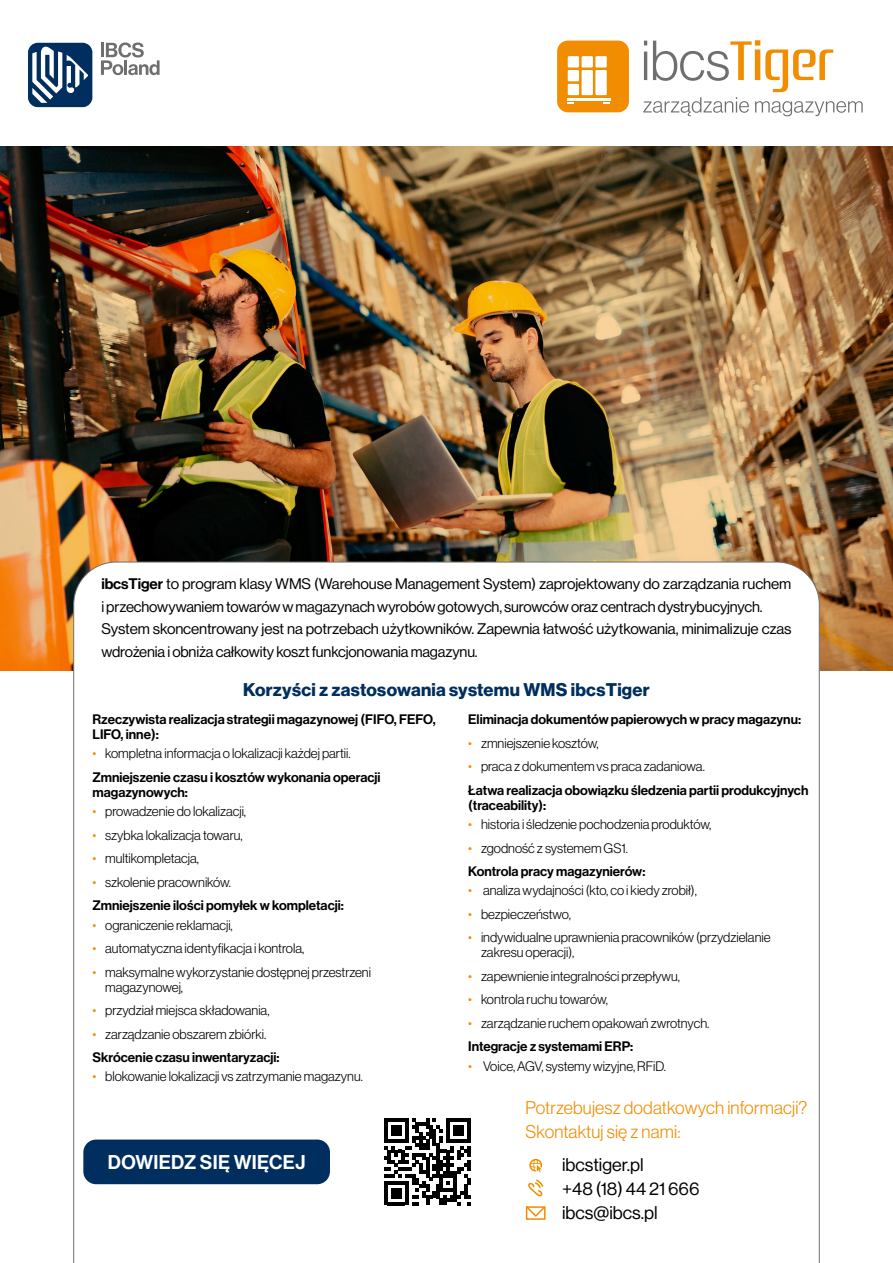
<style>
.page{position:relative;width:893px;height:1263px;background:#fff}
.page>*{position:absolute;margin:0;border:0;box-sizing:border-box;transform-origin:0 0}
.t1{font:19.5px "N Haas Grotesk DS Pro 65 Md";letter-spacing:.015em;color:#fff}
.t2{font:18px/24px "N Haas Grotesk DS Pro 45 Lt";letter-spacing:.01em;color:#f28c00}
.t3{font:18px "N Haas Grotesk DS Pro 75 Bd";letter-spacing:.015em;color:#002e5f}
.t4{font:18px/24px "N Haas Grotesk DS Pro 55 Rg";color:#000}
.t5{font:15px/22.5px "N Haas Grotesk DS Pro 55 Rg";letter-spacing:-.01em;color:#000}
.t6{font:13.5px/15px "N Haas Grotesk DS Pro 45 Lt";color:#000}
.t7{font:13.5px/15px "N Haas Grotesk DS Pro 65 Md";color:#000}
.s1{font-family:"N Haas Grotesk DS Pro 65 Md"}
.s2{color:#f28c00}
</style>
<div class="page">
<svg style="left:101px;top:42px;width:59px;height:33px"></svg>
<svg style="left:28px;top:43px;width:64px;height:64px"></svg>
<div style="left:557px;top:41px;width:72px;height:71px;background:#f28c00;border-radius:11px"></div>
<svg style="left:643px;top:40px;width:220px;height:76px"></svg>
<hr style="left:567px;top:98px;width:43px;height:3px;background:#fff">
<svg style="left:567px;top:102px;width:7px;height:2px"></svg>
<svg style="left:603px;top:102px;width:7px;height:2px"></svg>
<div style="left:568px;top:84px;width:11px;height:11px;background:#fff"></div>
<div style="left:568px;top:70px;width:11px;height:11px;background:#fff"></div>
<div style="left:568px;top:56px;width:11px;height:11px;background:#fff"></div>
<div style="left:582px;top:56px;width:11px;height:11px;background:#fff"></div>
<div style="left:595px;top:56px;width:12px;height:11px;background:#fff"></div>
<div style="left:582px;top:70px;width:11px;height:25px;background:#fff"></div>
<div style="left:595px;top:70px;width:12px;height:25px;background:#fff"></div>
<img style="left:0;top:147px;width:893px;height:524px">
<svg style="left:74px;top:562px;width:745px;height:701px"></svg>
<svg style="left:527px;top:1178px;width:18px;height:19px"></svg>
<svg style="left:529px;top:1159px;width:13px;height:13px"></svg>
<div style="left:526px;top:1206px;width:20px;height:14px;border:2px solid #f28c00"></div>
<svg style="left:525px;top:1205px;width:21px;height:13px"></svg>
<div style="left:83px;top:1139px;width:247px;height:45px;background:#002e5f;border-radius:13px"></div>
<svg style="left:384px;top:1118px;width:87px;height:87px"></svg>
<p class="t5" style="left:101px;top:573px;width:692px"><span class="s1">ibcsTiger</span> to program klasy WMS (Warehouse Management System) zaprojektowany do zarządzania ruchem i przechowywaniem towarów w magazynach wyrobów gotowych, surowców oraz centrach dystrybucyjnych.<br>System skoncentrowany jest na potrzebach użytkowników. Zapewnia łatwość użytkowania, minimalizuje czas wdrożenia i obniża całkowity koszt funkcjonowania magazynu.</p>
<h2 class="t3" style="left:243px;top:680px;width:408px">Korzyści z zastosowania systemu WMS ibcsTiger</h2>
<p class="t7" style="left:92px;top:712px;width:345px">Rzeczywista realizacja strategii magazynowej (FIFO, FEFO,<br>LIFO, inne):</p>
<p class="t6" style="left:92px;top:746px;width:260px"><span class="s2">•</span> kompletna informacja o lokalizacji każdej partii.</p>
<p class="t7" style="left:92px;top:770px;width:290px">Zmniejszenie czasu i kosztów wykonania operacji magazynowych:</p>
<p class="t6" style="left:92px;top:804px;width:155px"><span class="s2">•</span> prowadzenie do lokalizacji,</p>
<p class="t6" style="left:92px;top:827px;width:152px"><span class="s2">•</span> szybka lokalizacja towaru,</p>
<p class="t6" style="left:92px;top:851px;width:108px"><span class="s2">•</span> multikompletacja,</p>
<p class="t6" style="left:92px;top:874px;width:140px"><span class="s2">•</span> szkolenie pracowników.</p>
<p class="t7" style="left:92px;top:898px;width:253px">Zmniejszenie ilości pomyłek w kompletacji:</p>
<p class="t6" style="left:92px;top:917px;width:142px"><span class="s2">•</span> ograniczenie reklamacji,</p>
<p class="t6" style="left:92px;top:941px;width:213px"><span class="s2">•</span> automatyczna identyfikacja i kontrola,</p>
<p class="t6" style="left:105px;top:964px;width:267px;text-indent:-13px"><span class="s2">•</span> maksymalne wykorzystanie dostępnej przestrzeni magazynowej,</p>
<p class="t6" style="left:92px;top:1003px;width:179px"><span class="s2">•</span> przydział miejsca składowania,</p>
<p class="t6" style="left:92px;top:1026px;width:175px"><span class="s2">•</span> zarządzanie obszarem zbiórki.</p>
<p class="t7" style="left:92px;top:1050px;width:189px">Skrócenie czasu inwentaryzacji:</p>
<p class="t6" style="left:92px;top:1069px;width:272px"><span class="s2">•</span> blokowanie lokalizacji vs zatrzymanie magazynu.</p>
<p class="t7" style="left:468px;top:712px;width:334px">Eliminacja dokumentów papierowych w pracy magazynu:</p>
<p class="t6" style="left:468px;top:735px;width:132px"><span class="s2">•</span> zmniejszenie kosztów,</p>
<p class="t6" style="left:468px;top:759px;width:238px"><span class="s2">•</span> praca z dokumentem vs praca zadaniowa.</p>
<p class="t7" style="left:468px;top:783px;width:342px">Łatwa realizacja obowiązku śledzenia partii produkcyjnych (traceability):</p>
<p class="t6" style="left:468px;top:817px;width:245px"><span class="s2">•</span> historia i śledzenie pochodzenia produktów,</p>
<p class="t6" style="left:468px;top:840px;width:161px"><span class="s2">•</span> zgodność z systemem GS1.</p>
<p class="t7" style="left:468px;top:864px;width:179px">Kontrola pracy magazynierów:</p>
<p class="t6" style="left:468px;top:883px;width:230px"><span class="s2">•</span> analiza wydajności (kto, co i kiedy zrobił),</p>
<p class="t6" style="left:468px;top:906px;width:104px"><span class="s2">•</span> bezpieczeństwo,</p>
<p class="t6" style="left:481px;top:930px;width:291px;text-indent:-13px"><span class="s2">•</span> indywidualne uprawnienia pracowników (przydzielanie zakresu operacji),</p>
<p class="t6" style="left:468px;top:968px;width:213px"><span class="s2">•</span> zapewnienie integralności przepływu,</p>
<p class="t6" style="left:468px;top:992px;width:141px"><span class="s2">•</span> kontrola ruchu towarów,</p>
<p class="t6" style="left:468px;top:1015px;width:243px"><span class="s2">•</span> zarządzanie ruchem opakowań zwrotnych.</p>
<p class="t7" style="left:468px;top:1039px;width:167px">Integracje z systemami ERP:</p>
<p class="t6" style="left:468px;top:1058px;width:199px"><span class="s2">•</span> Voice, AGV, systemy wizyjne, RFiD.</p>
<h1 class="t1" style="left:108px;top:1151px;width:199px">DOWIEDZ SIĘ WIĘCEJ</h1>
<h2 class="t2" style="left:526px;top:1096px;width:283px">Potrzebujesz dodatkowych informacji?<br>Skontaktuj się z nami:</h2>
<h2 class="t4" style="left:562px;top:1153px;width:139px">ibcstiger.pl<br>+48 (18) 44 21 666 ibcs@ibcs.pl</h2>
</div>
